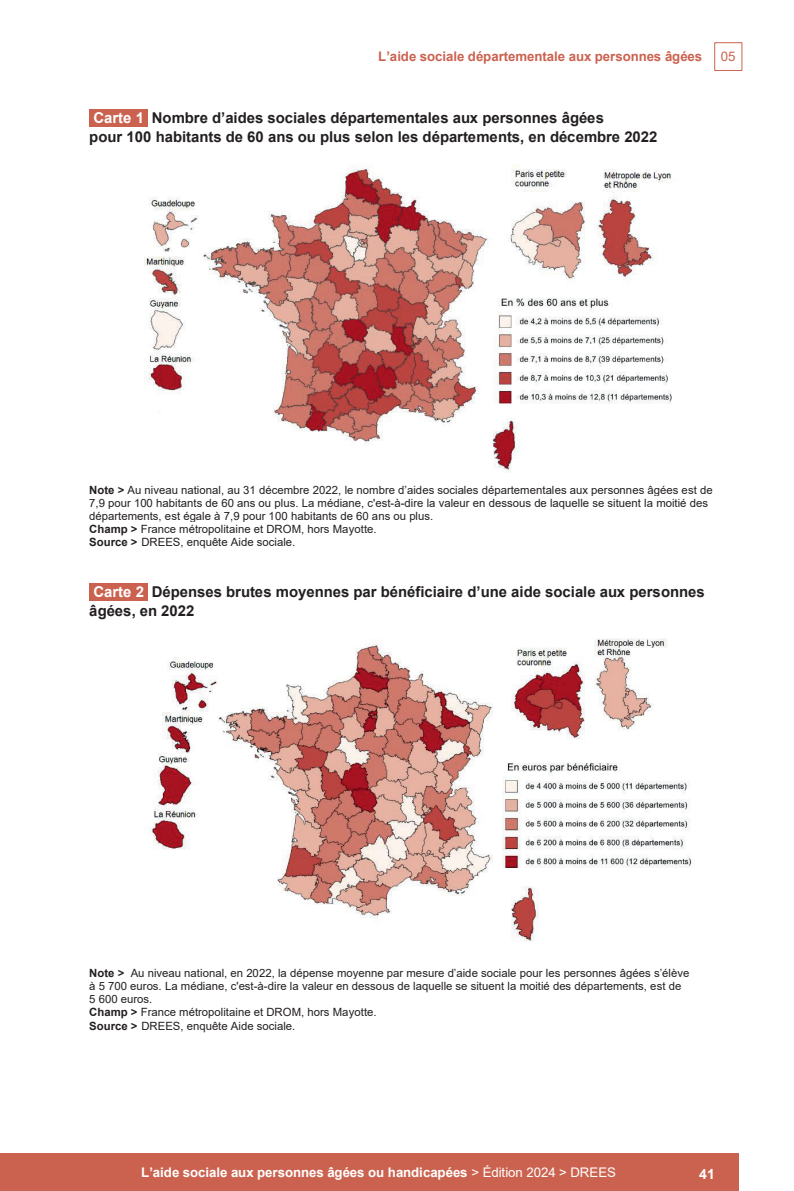
<style>
.page{position:relative;width:794px;height:1191px;background:#fff}
.page>*{position:absolute;margin:0;border:0;box-sizing:border-box;transform-origin:0 0}
.t1{font:700 14.88px/18.9px "Arial";letter-spacing:-.005em;color:#231f20}
.t2{font:700 14px "Arial";color:#fff}
.t3{font:700 13.3px "Arial";letter-spacing:-.01em;color:#fff}
.t4{font:700 13.3px "Arial";color:#cb624f}
.t5{font:13.3px "Arial";color:#cb624f}
.t6{font:11.38px/13.1px "Arial";color:#231f20}
.s1{color:#fff}
.s2{font-weight:700}
.s3{font-weight:400}
</style>
<div class="page">
<div style="left:0;top:1154px;width:739px;height:37px;background:#ca634f"></div>
<div style="left:0;top:1153px;width:739px;height:37px;background:#cb624f"></div>
<div style="left:714px;top:42px;width:28px;height:29px;border:1px solid #cb624f"></div>
<div style="left:89px;top:109px;width:59px;height:17px;background:#cb624f"></div>
<div style="left:89px;top:583px;width:59px;height:17px;background:#cb624f"></div>
<img style="left:144px;top:164px;width:528px;height:309px">
<img style="left:151px;top:638px;width:541px;height:304px">
<p class="t4" style="left:378px;top:47px;width:325px">L’aide sociale départementale aux personnes âgées</p>
<h1 class="t1" style="left:89px;top:109px;width:569px"><span class="s1">Carte 1</span> Nombre d’aides sociales départementales aux personnes âgées<br>pour 100 habitants de 60 ans ou plus selon les départements, en décembre 2022</h1>
<p class="t5" style="left:721px;top:47px;width:16px">05</p>
<p class="t6" style="left:89px;top:483px;width:625px"><span class="s2">Note &gt;</span> Au niveau national, au 31 décembre 2022, le nombre d’aides sociales départementales aux personnes âgées est de 7,9 pour 100 habitants de 60 ans ou plus. La médiane, c'est-à-dire la valeur en dessous de laquelle se situent la moitié des départements, est égale à 7,9 pour 100 habitants de 60 ans ou plus.<br><span class="s2">Champ &gt;</span> France métropolitaine et DROM, hors Mayotte.<br><span class="s2">Source &gt;</span> DREES, enquête Aide sociale.</p>
<h1 class="t1" style="left:89px;top:583px;width:617px"><span class="s1">Carte 2</span> Dépenses brutes moyennes par bénéficiaire d’une aide sociale aux personnes âgées, en 2022</h1>
<p class="t6" style="left:89px;top:966px;width:602px"><span class="s2">Note &gt;</span> Au niveau national, en 2022, la dépense moyenne par mesure d’aide sociale pour les personnes âgées s’élève à 5 700 euros. La médiane, c'est-à-dire la valeur en dessous de laquelle se situent la moitié des départements, est de 5 600 euros.<br><span class="s2">Champ &gt;</span> France métropolitaine et DROM, hors Mayotte.<br><span class="s2">Source &gt;</span> DREES, enquête Aide sociale.</p>
<p class="t3" style="left:141px;top:1163px;width:476px">L’aide sociale aux personnes âgées ou handicapées <span class="s3">&gt; Édition 2024 &gt; DREES</span></p>
<p class="t2" style="left:699px;top:1164px;width:17px">41</p>
</div>
